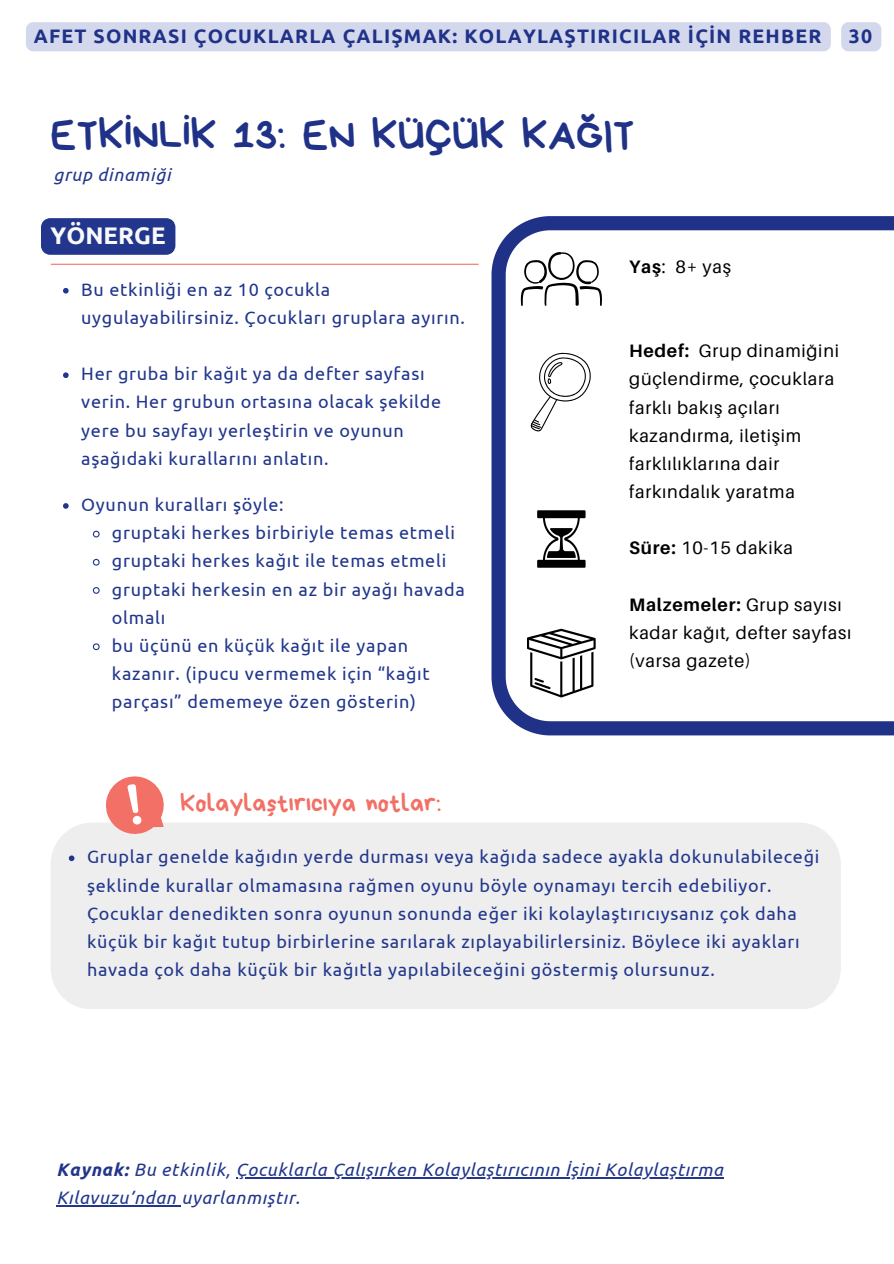
<style>
.page{position:relative;width:894px;height:1264px;background:#fff}
.page>*{position:absolute;margin:0;border:0;box-sizing:border-box;transform-origin:0 0}
.t1{font:43.5px "Bryndan Write";color:#1f3288}
.t2{font:25.5px "Bryndan Write";color:#f27066}
.t3{font:700 24px "Ubuntu";color:#f9f9f9}
.t4{font:700 19.5px "Ubuntu";letter-spacing:.06em;color:#1f3288}
.t5{font:18px/28.2px "Ubuntu";letter-spacing:.04em;color:#21368c}
.t6{font:18px/28.2px "Aileron";letter-spacing:.04em;color:#000}
.t7{font:italic 18px/28.2px "Ubuntu";letter-spacing:.04em;color:#21368c}
.s1{font-weight:700}
</style>
<div class="page">
<svg style="left:491px;top:216px;width:402px;height:519px"></svg>
<svg style="left:520px;top:252px;width:81px;height:54px"></svg>
<svg style="left:63px;top:503px;width:6px;height:6px"></svg>
<svg style="left:92px;top:530px;width:8px;height:8px"></svg>
<svg style="left:92px;top:558px;width:8px;height:8px"></svg>
<svg style="left:92px;top:587px;width:8px;height:7px"></svg>
<svg style="left:92px;top:643px;width:8px;height:8px"></svg>
<div style="left:51px;top:823px;width:789px;height:186px;background:#eee"></div>
<svg style="left:99px;top:776px;width:70px;height:64px"></svg>
<svg style="left:132px;top:815px;width:10px;height:9px"></svg>
<svg style="left:530px;top:352px;width:61px;height:79px"></svg>
<svg style="left:537px;top:510px;width:48px;height:57px"></svg>
<svg style="left:527px;top:628px;width:68px;height:69px"></svg>
<hr style="left:51px;top:264px;width:427px;height:1px;background:#f27066">
<svg style="left:63px;top:288px;width:6px;height:5px"></svg>
<svg style="left:63px;top:372px;width:6px;height:6px"></svg>
<svg style="left:69px;top:855px;width:5px;height:6px"></svg>
<div style="left:41px;top:218px;width:134px;height:37px;background:#21368c"></div>
<div style="left:26px;top:22px;width:804px;height:29px;background:#d4d8ec;border-radius:7px"></div>
<hr style="left:236px;top:1177px;width:487px;height:1px;background:#21368c">
<hr style="left:56px;top:1205px;width:125px;height:1px;background:#21368c">
<div style="left:840px;top:22px;width:41px;height:29px;background:#d4d8ec;border-radius:7px"></div>
<p class="t4" style="left:34px;top:25px;width:789px">AFET SONRASI ÇOCUKLARLA ÇALIŞMAK: KOLAYLAŞTIRICILAR İÇİN REHBER</p>
<p class="t1" style="left:51px;top:113px;width:585px">ETKİNLİK 13: EN KÜÇÜK KAĞIT</p>
<p class="t7" style="left:53px;top:160px;width:119px">grup dinamiği</p>
<p class="t3" style="left:51px;top:222px;width:116px">YÖNERGE</p>
<p class="t6" style="left:629px;top:252px;width:103px"><span class="s1">Yaş</span>: 8+ yaş</p>
<p class="t4" style="left:848px;top:25px;width:25px">30</p>
<p class="t5" style="left:81px;top:275px;width:385px">Bu etkinliği en az 10 çocukla uygulayabilirsiniz. Çocukları gruplara ayırın.</p>
<p class="t5" style="left:81px;top:359px;width:361px">Her gruba bir kağıt ya da defter sayfası verin. Her grubun ortasına olacak şekilde yere bu sayfayı yerleştirin ve oyunun aşağıdaki kurallarını anlatın.</p>
<p class="t5" style="left:81px;top:490px;width:204px">Oyunun kuralları şöyle:</p>
<p class="t5" style="left:112px;top:518px;width:342px">gruptaki herkes birbiriyle temas etmeli</p>
<p class="t5" style="left:112px;top:546px;width:333px">gruptaki herkes kağıt ile temas etmeli</p>
<p class="t5" style="left:112px;top:574px;width:354px">gruptaki herkesin en az bir ayağı havada olmalı</p>
<p class="t5" style="left:112px;top:631px;width:319px">bu üçünü en küçük kağıt ile yapan kazanır. (ipucu vermemek için “kağıt parçası” dememeye özen gösterin)</p>
<p class="t6" style="left:629px;top:336px;width:211px"><span class="s1">Hedef:</span> Grup dinamiğini güçlendirme, çocuklara farklı bakış açıları kazandırma, iletişim farklılıklarına dair farkındalık yaratma</p>
<p class="t6" style="left:629px;top:533px;width:165px"><span class="s1">Süre:</span> 10-15 dakika</p>
<p class="t6" style="left:629px;top:590px;width:224px"><span class="s1">Malzemeler:</span> Grup sayısı kadar kağıt, defter sayfası (varsa gazete)</p>
<p class="t2" style="left:180px;top:790px;width:263px">Kolaylaştırıcıya notlar:</p>
<p class="t5" style="left:87px;top:842px;width:731px">Gruplar genelde kağıdın yerde durması veya kağıda sadece ayakla dokunulabileceği şeklinde kurallar olmamasına rağmen oyunu böyle oynamayı tercih edebiliyor.<br>Çocuklar denedikten sonra oyunun sonunda eğer iki kolaylaştırıcıysanız çok daha küçük bir kağıt tutup birbirlerine sarılarak zıplayabilirlersiniz. Böylece iki ayakları havada çok daha küçük bir kağıtla yapılabileceğini göstermiş olursunuz.</p>
<p class="t7" style="left:56px;top:1155px;width:667px"><span class="s1">Kaynak:</span> Bu etkinlik, Çocuklarla Çalışırken Kolaylaştırıcının İşini Kolaylaştırma<br>Kılavuzu’ndan uyarlanmıştır.</p>
</div>
